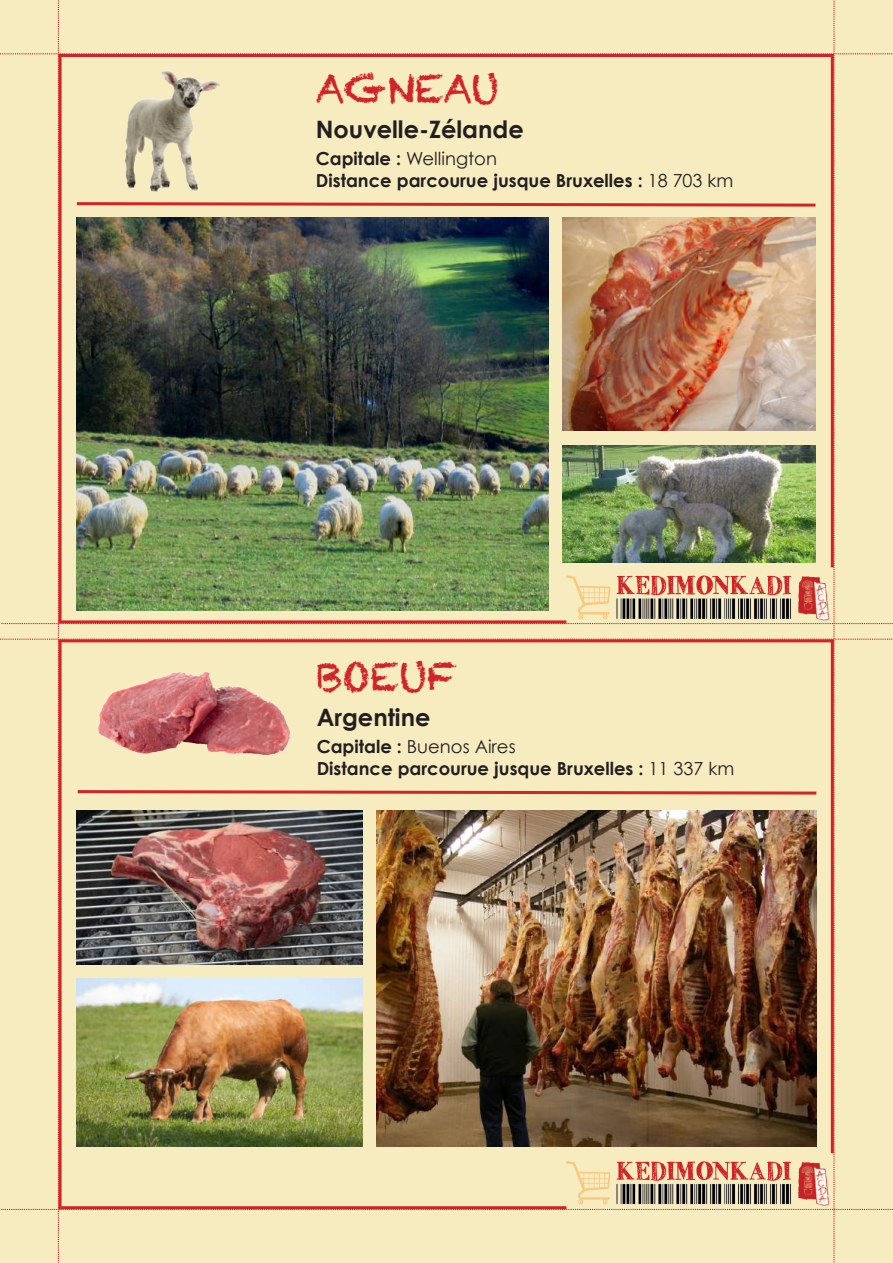
<style>
.page{position:relative;width:893px;height:1263px;background:#fff}
.page>*{position:absolute;margin:0;border:0;box-sizing:border-box;transform-origin:0 0}
.t1{font:39px "Chalkduster";color:#d1232a}
.t2{font:700 24px "Century Gothic";color:#231f20}
.t3{font:700 18px/21.6px "Century Gothic";color:#231f20}
.s1{font-weight:400}
</style>
<div class="page">
<img style="left:0;top:0;width:893px;height:1263px">
<img style="left:77px;top:811px;width:286px;height:153px">
<img style="left:77px;top:979px;width:286px;height:168px">
<img style="left:377px;top:811px;width:439px;height:336px">
<h1 class="t1" style="left:316px;top:66px;width:184px">AGNEAU</h1>
<h2 class="t2" style="left:316px;top:114px;width:209px">Nouvelle-Zélande</h2>
<p class="t3" style="left:316px;top:147px;width:419px">Capitale : <span class="s1">Wellington<br></span>Distance parcourue jusque Bruxelles : <span class="s1">18 703 km</span></p>
<h1 class="t1" style="left:317px;top:654px;width:141px">BOEUF</h1>
<h2 class="t2" style="left:317px;top:702px;width:115px">Argentine</h2>
<p class="t3" style="left:317px;top:735px;width:419px">Capitale : <span class="s1">Buenos Aires<br></span>Distance parcourue jusque Bruxelles : <span class="s1">11 337 km</span></p>
</div>
